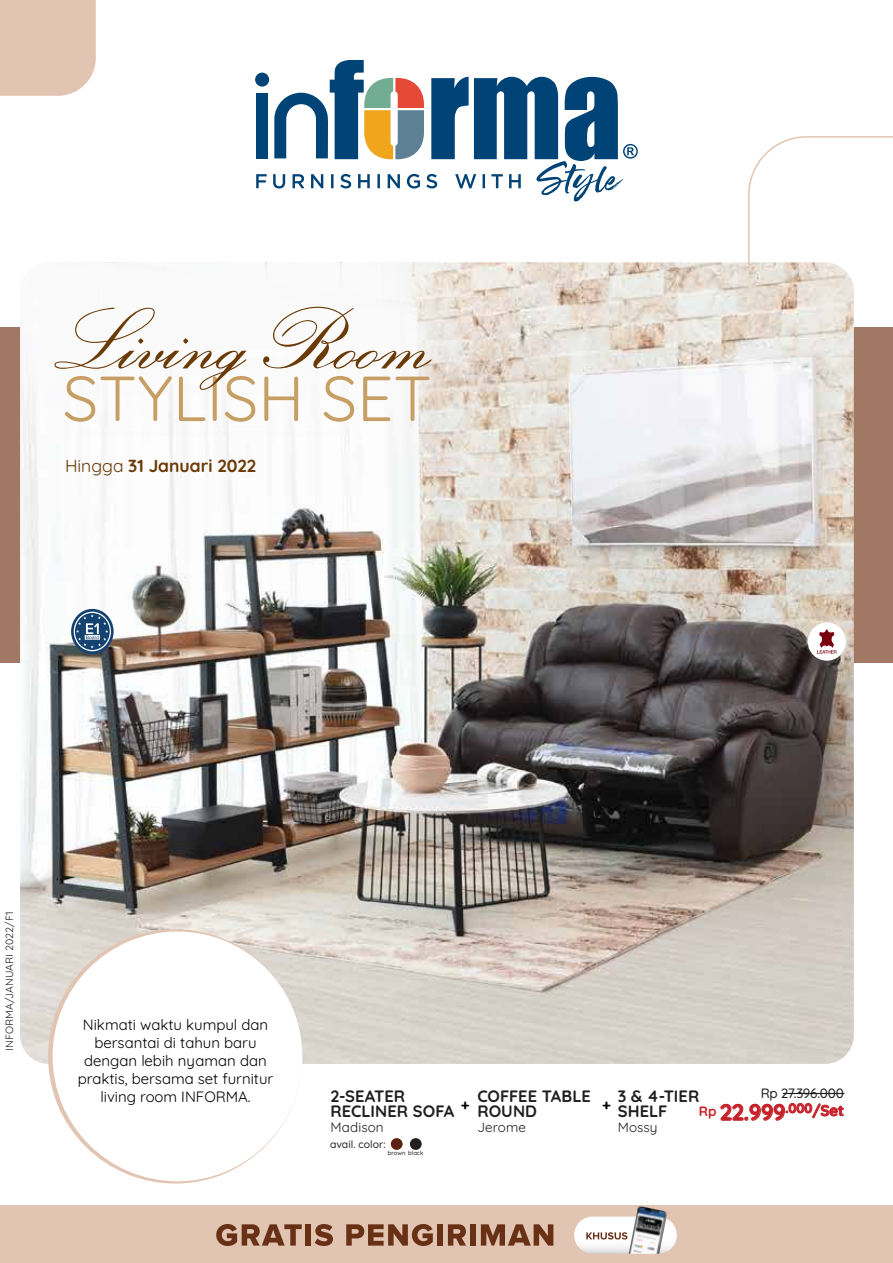
<style>
.page{position:relative;width:893px;height:1263px;background:#fff}
.page>*{position:absolute;margin:0;border:0;box-sizing:border-box;transform-origin:0 0}
.t1{font:86.55px "Exmouth";color:#6a3a07}
.t2{font:63.6px "Quicksand";color:#c79e63}
.t3{font:700 22.5px "Quicksand";color:#c62128}
.t4{font:700 17.4px "Quicksand";color:#6a3a07}
.t5{font:700 16.5px/15px "Quicksand";color:#211e1f}
.t6{font:15px/18px "Quicksand";color:#000;text-align:center}
.t7{font:700 15px "Quicksand";color:#000}
.t8{font:13.5px "Quicksand";letter-spacing:.01em;color:#211e1f}
.t9{font:500 13.5px "Quicksand";letter-spacing:-.02em;color:#211e1f}
.t10{font:10.5px "Quicksand";letter-spacing:.01em;color:#211e1f}
.t11{font:500 10.5px "Quicksand";letter-spacing:.005em;color:#211e1f}
.t12{font:500 6px "Quicksand";color:#211e1f}
.s1{font-weight:400}
</style>
<div class="page">
<svg style="left:748px;top:136px;width:145px;height:126px"></svg>
<div style="left:0;top:327px;width:893px;height:336px;background:#a07864"></div>
<svg style="left:256px;top:59px;width:382px;height:142px"></svg>
<img style="left:20px;top:262px;width:834px;height:802px">
<img style="left:20px;top:262px;width:454px;height:175px">
<svg style="left:48px;top:929px;width:254px;height:255px"></svg>
<svg style="left:71px;top:609px;width:43px;height:45px;background:#5c7995"></svg>
<div style="left:0;top:0;width:96px;height:96px;background:#e2c4b3"></div>
<div style="left:0;top:1205px;width:893px;height:58px;background:#e2c4b3"></div>
<svg style="left:216px;top:1224px;width:86px;height:22px"></svg>
<div style="left:306px;top:1224px;width:5px;height:21px;background:#683116"></div>
<svg style="left:315px;top:1224px;width:18px;height:22px"></svg>
<svg style="left:346px;top:1224px;width:87px;height:22px"></svg>
<div style="left:437px;top:1224px;width:6px;height:21px;background:#683116"></div>
<svg style="left:448px;top:1224px;width:18px;height:21px"></svg>
<div style="left:470px;top:1224px;width:6px;height:21px;background:#683116"></div>
<svg style="left:481px;top:1224px;width:72px;height:21px"></svg>
<svg style="left:574px;top:1216px;width:103px;height:38px;background:#f7f5f5"></svg>
<svg style="left:586px;top:1232px;width:41px;height:7px"></svg>
<img style="left:629px;top:1206px;width:38px;height:48px">
<div style="left:391px;top:1138px;width:12px;height:12px;background:#5e2113;border-radius:50%"></div>
<div style="left:410px;top:1138px;width:12px;height:12px;background:#211e1f;border-radius:50%"></div>
<div style="left:808px;top:622px;width:38px;height:39px;background:#fff;border-radius:50%"></div>
<svg style="left:817px;top:629px;width:20px;height:25px"></svg>
<svg style="left:720px;top:1103px;width:124px;height:18px"></svg>
<hr style="left:783px;top:1093px;width:61px;height:1px;background:#211e1f">
<h1 class="t1" style="left:47px;top:289px;width:394px">LivingRoom</h1>
<h2 class="t2" style="left:63px;top:349px;width:371px">STYLISH SET</h2>
<p class="t4" style="left:65px;top:452px;width:193px"><span class="s1">Hingga</span> 31 Januari 2022</p>
<p class="t10" style="left:1px;top:1051px;width:141px;rotate:-90deg">INFORMA/JANUARI 2022/F1</p>
<p class="t6" style="left:78px;top:1014px;width:197px">Nikmati waktu kumpul dan bersantai di tahun baru dengan lebih nyaman dan praktis, bersama set furnitur living room INFORMA.</p>
<p class="t9" style="left:761px;top:1082px;width:85px">Rp 27.396.000</p>
<h3 class="t3" style="left:699px;top:1095px;width:147px"><sup>Rp</sup> 22.999<sup>.000</sup><sup>/Set</sup></h3>
<p class="t5" style="left:331px;top:1087px;width:125px">2-SEATER<br>RECLINER SOFA</p>
<p class="t8" style="left:331px;top:1117px;width:55px">Madison</p>
<p class="t5" style="left:477px;top:1087px;width:115px">COFFEE TABLE<br>ROUND</p>
<p class="t8" style="left:477px;top:1117px;width:50px">Jerome</p>
<p class="t5" style="left:618px;top:1087px;width:83px">3 &amp; 4-TIER<br>SHELF</p>
<p class="t8" style="left:618px;top:1117px;width:41px">Mossy</p>
<p class="t7" style="left:461px;top:1093px;width:10px">+</p>
<p class="t7" style="left:602px;top:1093px;width:10px">+</p>
<p class="t11" style="left:330px;top:1136px;width:57px">avail. color:</p>
<p class="t12" style="left:388px;top:1148px;width:37px">brown black</p>
</div>
